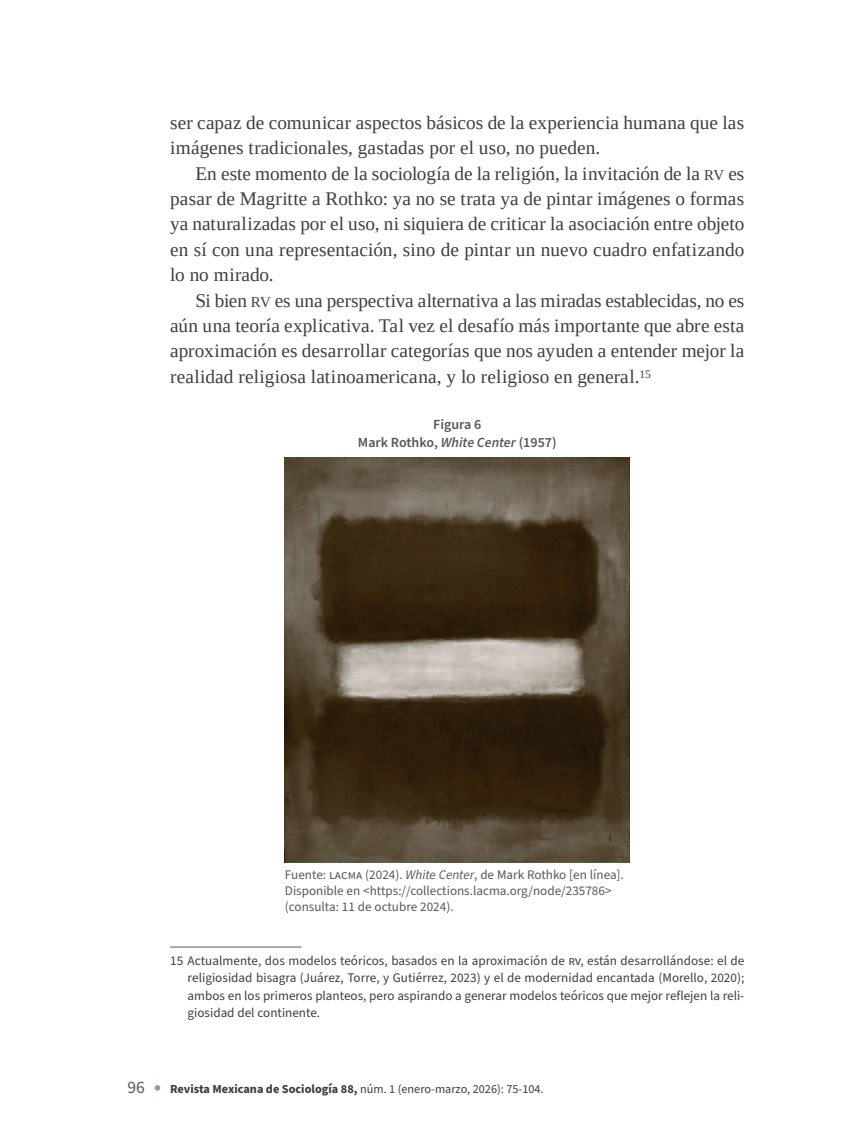
<style>
.page{position:relative;width:848px;height:1145px;background:#fff}
.page>*{position:absolute;margin:0;border:0;box-sizing:border-box;transform-origin:0 0}
.t1{font:19.25px/25.4px "Liberation Serif";letter-spacing:.005em;color:#3e3e3f;text-align:justify}
.t2{font:17.5px "Source Sans Pro";color:#57585a}
.t3{font:600 14px/17.5px "Source Sans Pro";color:#57585a;text-align:center}
.t4{font:13.12px/17.5px "Source Sans Pro";letter-spacing:.005em;color:#3e3e3f;text-align:justify}
.t5{font:13.12px/15.8px "Source Sans Pro";color:#57585a}
.t6{font:12.25px "Source Sans Pro";color:#3e3e3f}
.s1{font-size:14.88px}
.s2{font-style:italic}
.s3{font-weight:700}
</style>
<div class="page">
<svg style="left:155px;top:1085px;width:5px;height:6px"></svg>
<img style="left:285px;top:457px;width:344px;height:406px">
<hr style="left:170px;top:947px;width:131px;height:1px;background:#57585a">
<p class="t1" style="left:170px;top:110px;width:575px">ser capaz de comunicar aspectos básicos de la experiencia humana que las imágenes tradicionales, gastadas por el uso, no pueden.</p>
<p class="t1" style="left:170px;top:160px;width:575px;text-indent:25px">En este momento de la sociología de la religión, la invitación de la <span class="s1">RV</span> es pasar de Magritte a Rothko: ya no se trata ya de pintar imágenes o formas ya naturalizadas por el uso, ni siquiera de criticar la asociación entre objeto en sí con una representación, sino de pintar un nuevo cuadro enfatizando lo no mirado.</p>
<p class="t1" style="left:170px;top:287px;width:575px;text-indent:25px">Si bien <span class="s1">RV</span> es una perspectiva alternativa a las miradas establecidas, no es aún una teoría explicativa. Tal vez el desafío más importante que abre esta aproximación es desarrollar categorías que nos ayuden a entender mejor la realidad religiosa latinoamericana, y lo religioso en general.<sup>15</sup></p>
<p class="t3" style="left:358px;top:416px;width:200px">Figura 6<br>Mark Rothko, <span class="s2">White Center</span> (1957)</p>
<p class="t5" style="left:285px;top:868px;width:340px">Fuente: lacma (2024). <span class="s2">White Center</span>, de Mark Rothko [en línea].<br>Disponible en &lt;https://collections.lacma.org/node/235786&gt; (consulta: 11 de octubre 2024).</p>
<p class="t4" style="left:188px;top:952px;width:558px;text-indent:-17px">15 Actualmente, dos modelos teóricos, basados en la aproximación de rv, están desarrollándose: el de religiosidad bisagra (Juárez, Torre, y Gutiérrez, 2023) y el de modernidad encantada (Morello, 2020); ambos en los primeros planteos, pero aspirando a generar modelos teóricos que mejor reflejen la reli&shy;giosidad del continente.</p>
<p class="t2" style="left:127px;top:1076px;width:19px">96</p>
<p class="t6" style="left:170px;top:1081px;width:375px"><span class="s3">Revista Mexicana de Sociología 88,</span> núm. 1 (enero-marzo, 2026): 75-104.</p>
</div>
